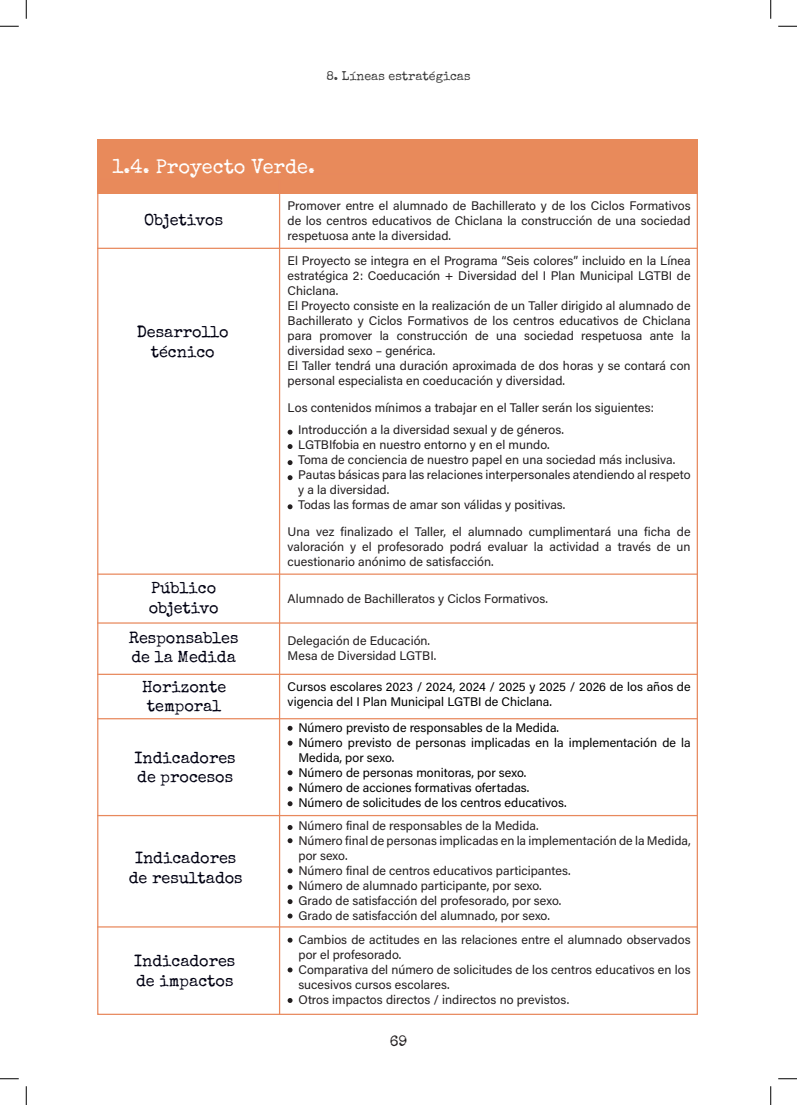
<style>
.page{position:relative;width:797px;height:1105px;background:#fff}
.page>*{position:absolute;margin:0;border:0;box-sizing:border-box;transform-origin:0 0}
.t1{font:20px "Special Elite";color:#fff}
.t2{font:16.25px/19.5px "Special Elite";color:#000112;text-align:center}
.t3{font:15px "Special Elite";color:#231f20}
.t4{font:12.5px/15px "Acumin Variable Concept";color:#231f20}
.t5{font:12.5px/15px "Acumin Variable Concept";color:#000001}
.t6{font:12.5px "Special Elite";color:#3b3b3b}
</style>
<div class="page">
<div style="left:97px;top:140px;width:601px;height:54px;background:#e88a5b"></div>
<hr style="left:97px;top:248px;width:601px;height:1px;background:#e8895d">
<hr style="left:97px;top:573px;width:601px;height:2px;background:#e8895d">
<hr style="left:97px;top:622px;width:601px;height:2px;background:#e8895d">
<hr style="left:97px;top:674px;width:601px;height:1px;background:#e8895d">
<hr style="left:97px;top:718px;width:601px;height:1px;background:#e8895d">
<hr style="left:97px;top:815px;width:601px;height:1px;background:#e8895d">
<hr style="left:97px;top:926px;width:601px;height:1px;background:#e8895d">
<svg style="left:278px;top:194px;width:420px;height:821px"></svg>
<svg style="left:287px;top:726px;width:5px;height:5px"></svg>
<svg style="left:287px;top:444px;width:5px;height:5px"></svg>
<svg style="left:287px;top:786px;width:5px;height:5px"></svg>
<svg style="left:287px;top:838px;width:5px;height:5px"></svg>
<svg style="left:287px;top:825px;width:5px;height:5px"></svg>
<svg style="left:287px;top:868px;width:5px;height:5px"></svg>
<svg style="left:287px;top:899px;width:5px;height:5px"></svg>
<svg style="left:287px;top:913px;width:5px;height:5px"></svg>
<svg style="left:287px;top:967px;width:5px;height:5px"></svg>
<svg style="left:287px;top:998px;width:5px;height:5px"></svg>
<svg style="left:287px;top:741px;width:5px;height:5px"></svg>
<svg style="left:287px;top:430px;width:5px;height:5px"></svg>
<svg style="left:287px;top:770px;width:5px;height:5px"></svg>
<svg style="left:287px;top:460px;width:5px;height:5px"></svg>
<svg style="left:287px;top:801px;width:5px;height:5px"></svg>
<svg style="left:287px;top:475px;width:5px;height:5px"></svg>
<svg style="left:287px;top:504px;width:5px;height:5px"></svg>
<svg style="left:287px;top:885px;width:5px;height:5px"></svg>
<svg style="left:287px;top:938px;width:5px;height:5px"></svg>
<svg style="left:0;top:25px;width:19px;height:2px"></svg>
<svg style="left:778px;top:25px;width:19px;height:2px"></svg>
<svg style="left:0;top:1078px;width:19px;height:1px"></svg>
<svg style="left:778px;top:1078px;width:19px;height:1px"></svg>
<svg style="left:25px;top:0;width:2px;height:19px"></svg>
<svg style="left:25px;top:1086px;width:2px;height:19px"></svg>
<svg style="left:770px;top:0;width:1px;height:19px"></svg>
<svg style="left:770px;top:1086px;width:1px;height:19px"></svg>
<p class="t6" style="left:326px;top:68px;width:146px">8. Líneas estratégicas</p>
<p class="t1" style="left:112px;top:154px;width:204px">1.4. Proyecto Verde.</p>
<p class="t2" style="left:144px;top:210px;width:80px">Objetivos</p>
<p class="t2" style="left:137px;top:322px;width:93px">Desarrollo técnico</p>
<p class="t2" style="left:151px;top:578px;width:66px">Público</p>
<p class="t2" style="left:149px;top:598px;width:71px">objetivo</p>
<p class="t2" style="left:129px;top:628px;width:111px">Responsables</p>
<p class="t2" style="left:131px;top:647px;width:106px">de la Medida</p>
<p class="t2" style="left:142px;top:677px;width:86px">Horizonte temporal</p>
<p class="t2" style="left:135px;top:748px;width:103px;text-align:left">Indicadores de procesos</p>
<p class="t2" style="left:129px;top:848px;width:115px">Indicadores de resultados</p>
<p class="t2" style="left:134px;top:951px;width:103px;text-align:left">Indicadores de impactos</p>
<p class="t4" style="left:288px;top:198px;width:404px;text-align:justify">Promover entre el alumnado de Bachillerato y de los Ciclos Formativos de los centros educativos de Chiclana la construcción de una sociedad respetuosa ante la diversidad.</p>
<p class="t4" style="left:288px;top:253px;width:404px;text-align:justify">El Proyecto se integra en el Programa “Seis colores” incluido en la Línea estratégica 2: Coeducación + Diversidad del I Plan Municipal LGTBI de Chiclana.</p>
<p class="t4" style="left:288px;top:298px;width:404px;text-align:justify">El Proyecto consiste en la realización de un Taller dirigido al alumnado de Bachillerato y Ciclos Formativos de los centros educativos de Chiclana para promover la construcción de una sociedad respetuosa ante la diversidad sexo – genérica.</p>
<p class="t4" style="left:288px;top:358px;width:404px">El Taller tendrá una duración aproximada de dos horas y se contará con personal especialista en coeducación y diversidad.</p>
<p class="t4" style="left:288px;top:400px;width:368px">Los contenidos mínimos a trabajar en el Taller serán los siguientes:</p>
<p class="t4" style="left:298px;top:422px;width:267px">Introducción a la diversidad sexual y de géneros.</p>
<p class="t4" style="left:298px;top:437px;width:253px">LGTBIfobia en nuestro entorno y en el mundo.</p>
<p class="t4" style="left:298px;top:452px;width:378px">Toma de conciencia de nuestro papel en una sociedad más inclusiva.</p>
<p class="t4" style="left:298px;top:467px;width:394px">Pautas básicas para las relaciones interpersonales atendiendo al respeto y a la diversidad.</p>
<p class="t4" style="left:298px;top:497px;width:269px">Todas las formas de amar son válidas y positivas.</p>
<p class="t4" style="left:288px;top:524px;width:404px;text-align:justify">Una vez finalizado el Taller, el alumnado cumplimentará una ficha de valoración y el profesorado podrá evaluar la actividad a través de un cuestionario anónimo de satisfacción.</p>
<p class="t4" style="left:288px;top:591px;width:262px">Alumnado de Bachilleratos y Ciclos Formativos.</p>
<p class="t4" style="left:288px;top:633px;width:144px">Delegación de Educación.</p>
<p class="t4" style="left:288px;top:648px;width:150px">Mesa de Diversidad LGTBI.</p>
<p class="t5" style="left:288px;top:679px;width:404px">Cursos escolares 2023 / 2024, 2024 / 2025 y 2025 / 2026 de los años de vigencia del I Plan Municipal LGTBI de Chiclana.</p>
<p class="t5" style="left:298px;top:720px;width:262px">Número previsto de responsables de la Medida.</p>
<p class="t5" style="left:298px;top:735px;width:393px">Número previsto de personas implicadas en la implementación de la<br>Medida, por sexo.</p>
<p class="t5" style="left:298px;top:765px;width:229px">Número de personas monitoras, por sexo.</p>
<p class="t5" style="left:298px;top:780px;width:232px">Número de acciones formativas ofertadas.</p>
<p class="t5" style="left:298px;top:795px;width:270px">Número de solicitudes de los centros educativos.</p>
<p class="t4" style="left:298px;top:818px;width:242px">Número final de responsables de la Medida.</p>
<p class="t4" style="left:298px;top:833px;width:393px">Número final de personas implicadas en la implementación de la Medida, por sexo.</p>
<p class="t4" style="left:298px;top:863px;width:274px">Número final de centros educativos participantes.</p>
<p class="t4" style="left:298px;top:878px;width:245px">Número de alumnado participante, por sexo.</p>
<p class="t4" style="left:298px;top:893px;width:264px">Grado de satisfacción del profesorado, por sexo.</p>
<p class="t4" style="left:298px;top:908px;width:253px">Grado de satisfacción del alumnado, por sexo.</p>
<p class="t4" style="left:298px;top:931px;width:393px">Cambios de actitudes en las relaciones entre el alumnado observados por el profesorado.</p>
<p class="t4" style="left:298px;top:961px;width:393px">Comparativa del número de solicitudes de los centros educativos en los sucesivos cursos escolares.</p>
<p class="t4" style="left:298px;top:991px;width:272px">Otros impactos directos / indirectos no previstos.</p>
<p class="t3" style="left:390px;top:1032px;width:19px">69</p>
</div>
